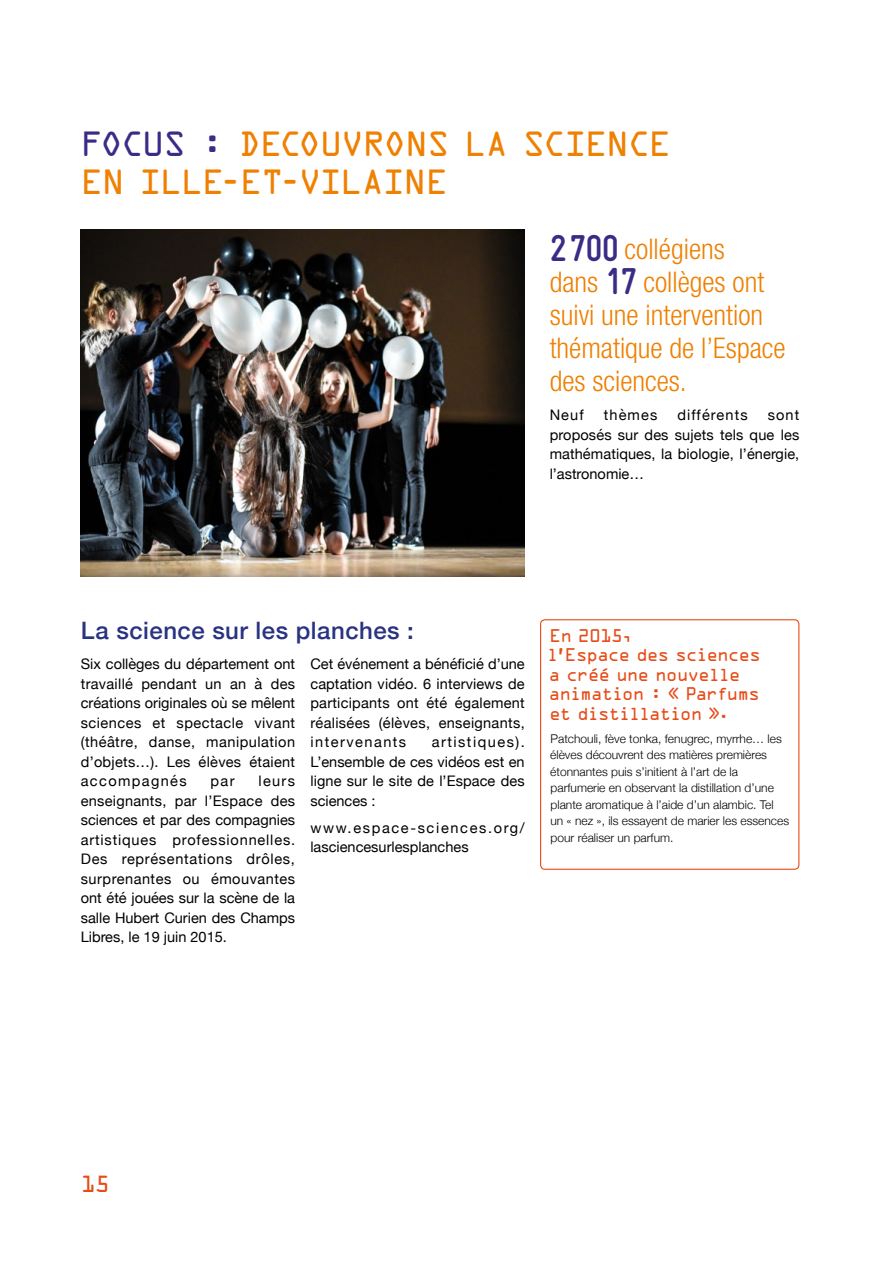
<style>
.page{position:relative;width:893px;height:1263px;background:#fff}
.page>*{position:absolute;margin:0;border:0;box-sizing:border-box;transform-origin:0 0}
.t1{font:31.5px/37.8px "OCRA Std";letter-spacing:-.055em;color:#ef8002}
.t2{font:300 condensed 28.5px/33px "Helvetica Neue";color:#ef8002}
.t3{font:500 24px "Helvetica Neue";letter-spacing:.02em;color:#293381}
.t4{font:21px "OCRA Std";color:#e74b17}
.t5{font:16.5px/19.5px "OCRA Std";letter-spacing:-.07em;color:#e74b17}
.t6{font:14.55px/19.5px "Helvetica Neue";letter-spacing:.005em;color:#000;text-align:justify}
.t7{font:14.55px "Helvetica Neue";letter-spacing:.075em;color:#000}
.t8{font:300 12px/16.5px "Helvetica Neue";color:#000}
.s1{color:#392c86}
.s2{font-family:"Gravur Condensed";font-weight:700;font-stretch:normal;font-size:37.5px;color:#392c86}
</style>
<div class="page">
<img style="left:81px;top:230px;width:444px;height:346px">
<div style="left:540px;top:619px;width:259px;height:251px;border:1px solid #e74b17;border-radius:4px"></div>
<h1 class="t1" style="left:81px;top:128px;width:592px"><span class="s1">FOCUS :</span> DECOUVRONS LA SCIENCE<br>EN ILLE-ET-VILAINE</h1>
<h2 class="t2" style="left:550px;top:232px;width:237px"><span class="s2">2 700</span> collégiens<br>dans <span class="s2">17</span> collèges ont suivi une intervention thématique de l’Espace des sciences.</h2>
<p class="t6" style="left:550px;top:405px;width:36px">Neuf</p>
<p class="t6" style="left:604px;top:405px;width:55px">thèmes</p>
<p class="t7" style="left:677px;top:406px;width:72px">différents</p>
<p class="t6" style="left:550px;top:405px;width:251px;text-indent:218px">sont proposés sur des sujets tels que les mathématiques, la biologie, l’énergie, l’astronomie…</p>
<h3 class="t3" style="left:81px;top:615px;width:335px">La science sur les planches :</h3>
<p class="t6" style="left:81px;top:654px;width:216px">Six collèges du département ont travaillé pendant un an à des créations originales où se mêlent sciences et spectacle vivant (théâtre, danse, manipulation d’objets…). Les élèves étaient accompagnés</p>
<p class="t6" style="left:310px;top:654px;width:216px">Cet événement a bénéficié d’une captation vidéo. 6 interviews de participants ont été également réalisées (élèves, enseignants, intervenants</p>
<p class="t6" style="left:310px;top:732px;width:216px;text-indent:121px">artistiques).<br>L’ensemble de ces vidéos est en ligne sur le site de l’Espace des sciences :</p>
<p class="t6" style="left:310px;top:817px;width:216px">www.espace-sciences.org/ lasciencesurlesplanches</p>
<p class="t6" style="left:81px;top:771px;width:216px;text-indent:178px">leurs enseignants, par l’Espace des sciences et par des compagnies artistiques professionnelles.<br>Des représentations drôles, surprenantes ou émouvantes ont été jouées sur la scène de la salle Hubert Curien des Champs Libres, le 19 juin 2015.</p>
<p class="t6" style="left:211px;top:771px;width:26px">par</p>
<p class="t5" style="left:547px;top:627px;width:216px">En 2015,<br>l’Espace des sciences a créé une nouvelle animation : « Parfums et distillation ».</p>
<p class="t8" style="left:550px;top:730px;width:240px">Patchouli, fève tonka, fenugrec, myrrhe… les élèves découvrent des matières premières étonnantes puis s’initient à l’art de la parfumerie en observant la distillation d’une plante aromatique à l’aide d’un alambic. Tel un « nez », ils essayent de marier les essences pour réaliser un parfum.</p>
<h3 class="t4" style="left:81px;top:1175px;width:30px">15</h3>
</div>
